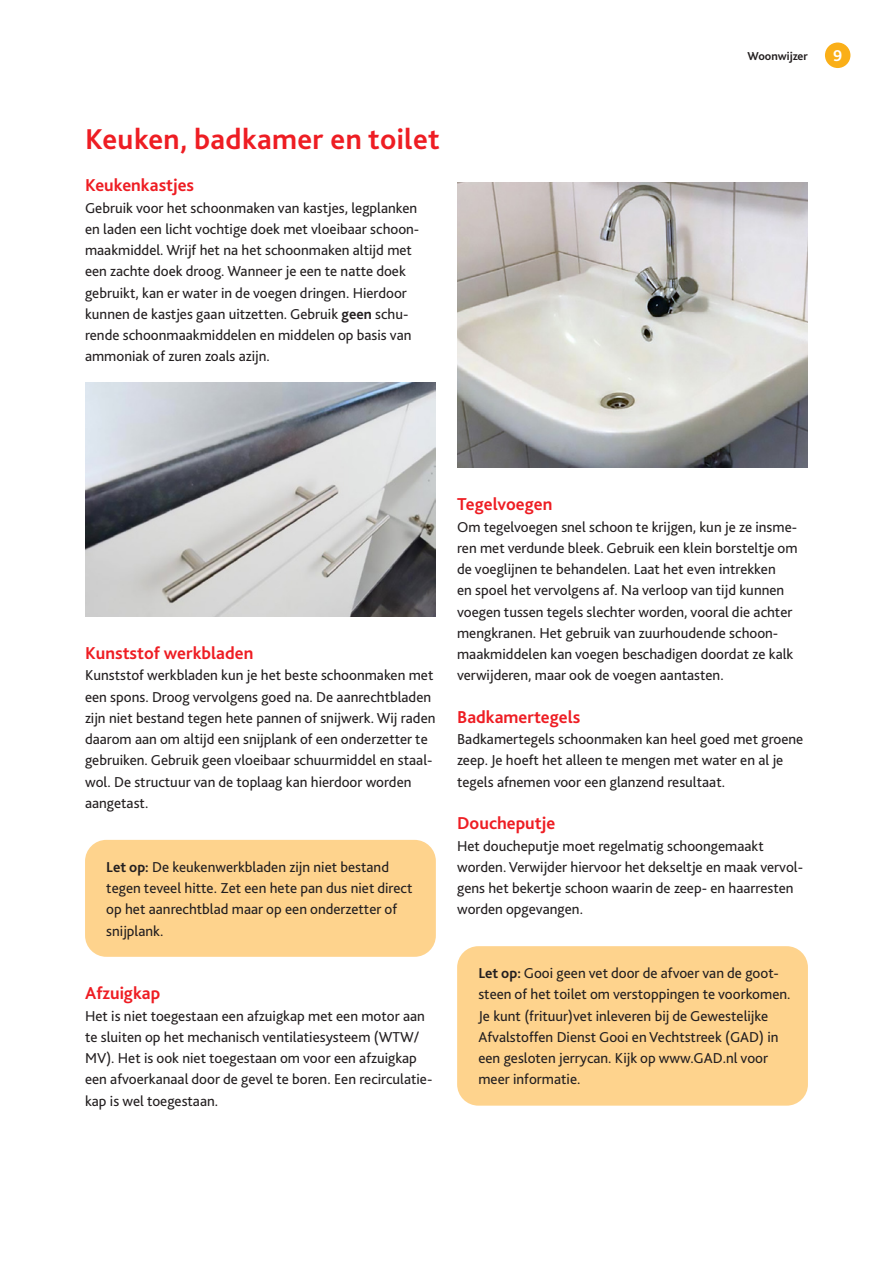
<style>
.page{position:relative;width:893px;height:1263px;background:#fff}
.page>*{position:absolute;margin:0;border:0;box-sizing:border-box;transform-origin:0 0}
.Hfdst_Bold{font:700 30px "Bliss";letter-spacing:.01em;color:#ee1d23}
.subsubkopje{font:700 18px "Bliss";color:#ee1d23}
.t1{font:700 16.5px "Bliss";color:#fff}
.Bodytekst{font:15px/21.3px "Bliss";color:#231f20}
.subsubkopje-2{font:15px/21.3px "Bliss";color:#231f20}
.t2{font:700 12px "Bliss";color:#231f20}
.s1{font-weight:700}
</style>
<div class="page">
<div style="left:825px;top:43px;width:25px;height:25px;background:#faaf18;border-radius:50%"></div>
<div style="left:457px;top:946px;width:351px;height:160px;background:#fed38d;border-radius:21px"></div>
<div style="left:85px;top:840px;width:351px;height:117px;background:#fed38d;border-radius:21px"></div>
<img style="left:85px;top:383px;width:351px;height:234px">
<img style="left:457px;top:183px;width:351px;height:285px">
<p class="Hfdst_Bold" style="left:85px;top:120px;width:356px">Keuken, badkamer en toilet</p>
<p class="subsubkopje" style="left:85px;top:174px;width:111px">Keukenkastjes</p>
<p class="Bodytekst" style="left:85px;top:197px;width:336px">Gebruik voor het schoonmaken van kastjes, legplanken en laden een licht vochtige doek met vloeibaar schoon&shy;maakmiddel. Wrijf het na het schoonmaken altijd met een zachte doek droog. Wanneer je een te natte doek gebruikt, kan er water in de voegen dringen. Hierdoor kunnen de kastjes gaan uitzetten. Gebruik <span class="s1">geen</span> schu&shy;rende schoonmaakmiddelen en middelen op basis van ammoniak of zuren zoals azijn.</p>
<p class="t2" style="left:748px;top:49px;width:62px">Woonwijzer</p>
<p class="t1" style="left:833px;top:45px;width:11px">9</p>
<p class="subsubkopje" style="left:85px;top:642px;width:170px">Kunststof werkbladen</p>
<p class="Bodytekst" style="left:85px;top:665px;width:352px">Kunststof werkbladen kun je het beste schoonmaken met een spons. Droog vervolgens goed na. De aanrechtbladen zijn niet bestand tegen hete pannen of snijwerk. Wij raden daarom aan om altijd een snijplank of een onderzetter te gebruiken. Gebruik geen vloeibaar schuurmiddel en staal&shy;wol. De structuur van de toplaag kan hierdoor worden aangetast.</p>
<p class="Bodytekst" style="left:106px;top:856px;width:308px"><span class="s1">Let op:</span> De keukenwerkbladen zijn niet bestand tegen teveel hitte. Zet een hete pan dus niet direct op het aanrechtblad maar op een onderzetter of snijplank.</p>
<p class="subsubkopje" style="left:85px;top:982px;width:77px">Afzuigkap</p>
<p class="Bodytekst" style="left:85px;top:1005px;width:349px">Het is niet toegestaan een afzuigkap met een motor aan te sluiten op het mechanisch ventilatiesysteem (WTW/ MV). Het is ook niet toegestaan om voor een afzuigkap een afvoerkanaal door de gevel te boren. Een recirculatie&shy;kap is wel toegestaan.</p>
<p class="subsubkopje" style="left:457px;top:493px;width:97px">Tegelvoegen</p>
<p class="Bodytekst" style="left:457px;top:516px;width:342px">Om tegelvoegen snel schoon te krijgen, kun je ze insme&shy;ren met verdunde bleek. Gebruik een klein borsteltje om de voeglijnen te behandelen. Laat het even intrekken<br>en spoel het vervolgens af. Na verloop van tijd kunnen voegen tussen tegels slechter worden, vooral die achter mengkranen. Het gebruik van zuurhoudende schoon&shy;maakmiddelen kan voegen beschadigen doordat ze kalk verwijderen, maar ook de voegen aantasten.</p>
<p class="subsubkopje" style="left:457px;top:706px;width:125px">Badkamertegels</p>
<p class="subsubkopje-2" style="left:457px;top:728px;width:348px">Badkamertegels schoonmaken kan heel goed met groene zeep. Je hoeft het alleen te mengen met water en al je tegels afnemen voor een glanzend resultaat.</p>
<p class="subsubkopje" style="left:457px;top:812px;width:100px">Doucheputje</p>
<p class="Bodytekst" style="left:457px;top:835px;width:347px">Het doucheputje moet regelmatig schoongemaakt worden. Verwijder hiervoor het dekseltje en maak vervol&shy;gens het bekertje schoon waarin de zeep- en haarresten worden opgevangen.</p>
<p class="Bodytekst" style="left:478px;top:962px;width:314px"><span class="s1">Let op:</span> Gooi geen vet door de afvoer van de goot&shy;steen of het toilet om verstoppingen te voorkomen.<br>Je kunt (frituur)vet inleveren bij de Gewestelijke Afvalstoffen Dienst Gooi en Vechtstreek (GAD) in een gesloten jerrycan. Kijk op www.GAD.nl voor meer informatie.</p>
</div>
